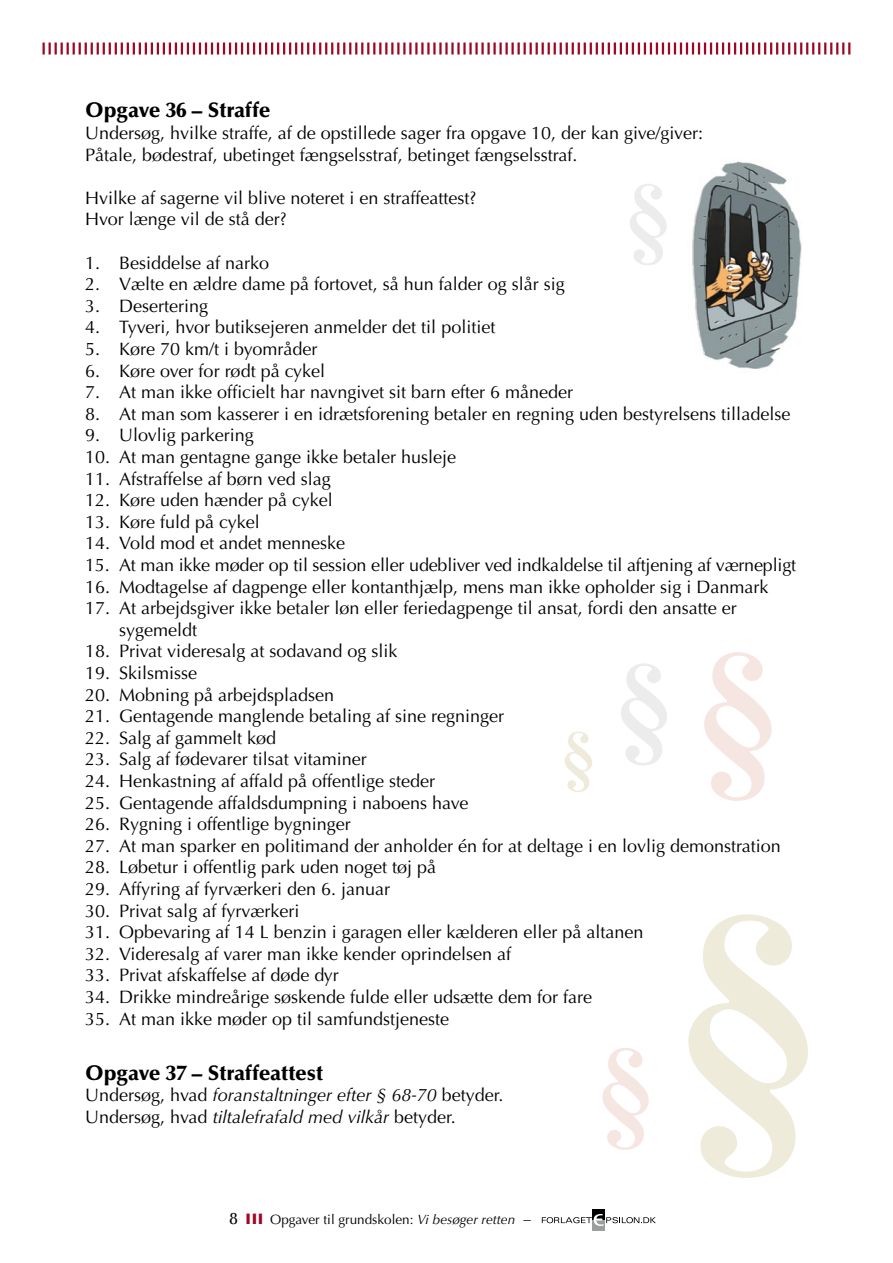
<style>
.page{position:relative;width:893px;height:1263px;background:#fff}
.page>*{position:absolute;margin:0;border:0;box-sizing:border-box;transform-origin:0 0}
.t1{font:900 21px "Optima";color:#000}
.t2{font:18px/21.6px "Optima";color:#000}
.t3{font:italic 18px/21.6px "Optima";color:#000}
.t4{font:13.5px "Optima";color:#000}
.s1{font-style:normal}
.s2{color:#9e0823}
.s3{font-style:italic}
.s4{font-size:15px}
</style>
<div class="page">
<svg style="left:43px;top:43px;width:807px;height:12px"></svg>
<div style="left:592px;top:1219px;width:13px;height:11px;background:#9c9d9f"></div>
<div style="left:592px;top:1209px;width:13px;height:10px;background:#000"></div>
<svg style="left:542px;top:1214px;width:114px;height:12px"></svg>
<img style="left:692px;top:161px;width:110px;height:208px">
<svg style="left:688px;top:914px;width:120px;height:264px"></svg>
<svg style="left:704px;top:652px;width:68px;height:149px"></svg>
<svg style="left:621px;top:663px;width:46px;height:102px"></svg>
<svg style="left:565px;top:731px;width:27px;height:61px"></svg>
<svg style="left:630px;top:184px;width:37px;height:81px"></svg>
<svg style="left:602px;top:1048px;width:47px;height:102px"></svg>
<p class="t1" style="left:85px;top:98px;width:187px">Opgave 36 – Straffe</p>
<p class="t2" style="left:85px;top:122px;width:619px">Undersøg, hvilke straffe, af de opstillede sager fra opgave 10, der kan give/giver:<br>Påtale, bødestraf, ubetinget fængselsstraf, betinget fængselsstraf.</p>
<p class="t2" style="left:85px;top:187px;width:393px">Hvilke af sagerne vil blive noteret i en straffeattest?<br>Hvor længe vil de stå der?</p>
<p class="t2" style="left:85px;top:252px;width:186px">1. Besiddelse af narko</p>
<p class="t2" style="left:85px;top:273px;width:481px">2. Vælte en ældre dame på fortovet, så hun falder og slår sig</p>
<p class="t2" style="left:85px;top:295px;width:125px">3. Desertering</p>
<p class="t2" style="left:85px;top:317px;width:412px">4. Tyveri, hvor butiksejeren anmelder det til politiet</p>
<p class="t2" style="left:85px;top:338px;width:234px">5. Køre 70 km/t i byområder</p>
<p class="t2" style="left:85px;top:360px;width:242px">6. Køre over for rødt på cykel</p>
<p class="t2" style="left:85px;top:381px;width:490px">7. At man ikke officielt har navngivet sit barn efter 6 måneder</p>
<p class="t2" style="left:85px;top:403px;width:707px">8. At man som kasserer i en idrætsforening betaler en regning uden bestyrelsens tilladelse</p>
<p class="t2" style="left:85px;top:425px;width:170px">9. Ulovlig parkering</p>
<p class="t2" style="left:85px;top:446px;width:373px">10. At man gentagne gange ikke betaler husleje</p>
<p class="t2" style="left:85px;top:468px;width:247px">11. Afstraffelse af børn ved slag</p>
<p class="t2" style="left:85px;top:489px;width:249px">12. Køre uden hænder på cykel</p>
<p class="t2" style="left:85px;top:511px;width:176px">13. Køre fuld på cykel</p>
<p class="t2" style="left:85px;top:533px;width:262px">14. Vold mod et andet menneske</p>
<p class="t2" style="left:85px;top:554px;width:713px">15. At man ikke møder op til session eller udebliver ved indkaldelse til aftjening af værnepligt</p>
<p class="t2" style="left:85px;top:576px;width:685px">16. Modtagelse af dagpenge eller kontanthjælp, mens man ikke opholder sig i Danmark</p>
<p class="t2" style="left:119px;top:597px;width:619px;text-indent:-34px">17. At arbejdsgiver ikke betaler løn eller feriedagpenge til ansat, fordi den ansatte er sygemeldt</p>
<p class="t2" style="left:85px;top:641px;width:314px">18. Privat videresalg at sodavand og slik</p>
<p class="t2" style="left:85px;top:662px;width:114px">19. Skilsmisse</p>
<p class="t2" style="left:85px;top:684px;width:251px">20. Mobning på arbejdspladsen</p>
<p class="t2" style="left:85px;top:705px;width:421px">21. Gentagende manglende betaling af sine regninger</p>
<p class="t2" style="left:85px;top:727px;width:193px">22. Salg af gammelt kød</p>
<p class="t2" style="left:85px;top:749px;width:283px">23. Salg af fødevarer tilsat vitaminer</p>
<p class="t2" style="left:85px;top:770px;width:352px">24. Henkastning af affald på offentlige steder</p>
<p class="t2" style="left:85px;top:792px;width:385px">25. Gentagende affaldsdumpning i naboens have</p>
<p class="t2" style="left:85px;top:813px;width:267px">26. Rygning i offentlige bygninger</p>
<p class="t2" style="left:85px;top:835px;width:697px">27. At man sparker en politimand der anholder én for at deltage i en lovlig demonstration</p>
<p class="t2" style="left:85px;top:857px;width:353px">28. Løbetur i offentlig park uden noget tøj på</p>
<p class="t2" style="left:85px;top:878px;width:307px">29. Affyring af fyrværkeri den 6. januar</p>
<p class="t2" style="left:85px;top:900px;width:216px">30. Privat salg af fyrværkeri</p>
<p class="t2" style="left:85px;top:921px;width:560px">31. Opbevaring af 14 L benzin i garagen eller kælderen eller på altanen</p>
<p class="t2" style="left:85px;top:943px;width:428px">32. Videresalg af varer man ikke kender oprindelsen af</p>
<p class="t2" style="left:85px;top:965px;width:255px">33. Privat afskaffelse af døde dyr</p>
<p class="t2" style="left:85px;top:986px;width:509px">34. Drikke mindreårige søskende fulde eller udsætte dem for fare</p>
<p class="t2" style="left:85px;top:1008px;width:366px">35. At man ikke møder op til samfundstjeneste</p>
<p class="t1" style="left:85px;top:1060px;width:240px">Opgave 37 – Straffeattest</p>
<p class="t3" style="left:85px;top:1085px;width:420px"><span class="s1">Undersøg, hvad</span> foranstaltninger efter § 68-70 <span class="s1">betyder.<br>Undersøg, hvad</span> tiltalefrafald med vilkår <span class="s1">betyder.</span></p>
<p class="t4" style="left:246px;top:1212px;width:286px"><span class="s2">❙</span> <span class="s2">❙</span> <span class="s2">❙</span> Opgaver til grundskolen: <span class="s3">Vi besøger retten</span> <span class="s4">–</span></p>
</div>
